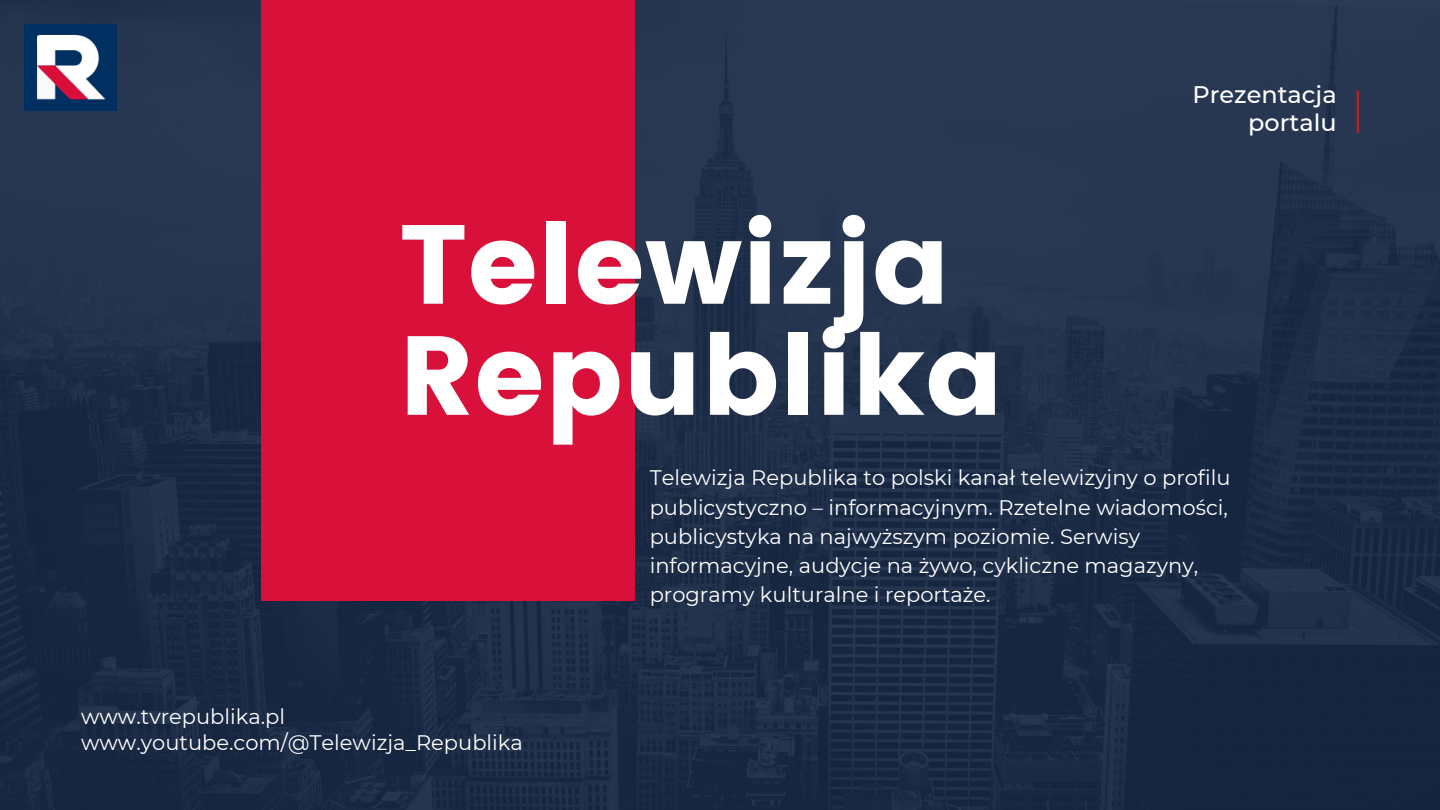
<style>
.page{position:relative;width:1440px;height:810px;background:#fff}
.page>*{position:absolute;margin:0;border:0;box-sizing:border-box;transform-origin:0 0}
.t1{font:112.1px/111.1px "Poppins";color:#fff}
.t2{font:500 24px/28.5px "Montserrat";color:#fff;text-align:right}
.t3{font:21px/29.2px "Montserrat";color:#fff}
</style>
<div class="page">
<img style="left:0;top:0;width:1440px;height:810px">
<div style="left:262px;top:0;width:373px;height:601px;background:#d8103a"></div>
<img style="left:25px;top:25px;width:92px;height:86px">
<hr style="left:1357px;top:91px;width:2px;height:42px;background:#bc2227">
<p class="t1" style="left:399px;top:210px;width:605px">Telewizja<br>Republika</p>
<p class="t2" style="left:1192px;top:80px;width:146px">Prezentacja portalu</p>
<p class="t3" style="left:81px;top:702px;width:206px">www.tvrepublika.pl</p>
<h2 class="t3" style="left:81px;top:728px;width:443px">www.youtube.com/@Telewizja_Republika</h2>
<h1 class="t3" style="left:650px;top:463px;width:582px">Telewizja Republika to polski kanał telewizyjny o profilu publicystyczno – informacyjnym. Rzetelne wiadomości, publicystyka na najwyższym poziomie. Serwisy informacyjne, audycje na żywo, cykliczne magazyny, programy kulturalne i reportaże.</h1>
</div>
